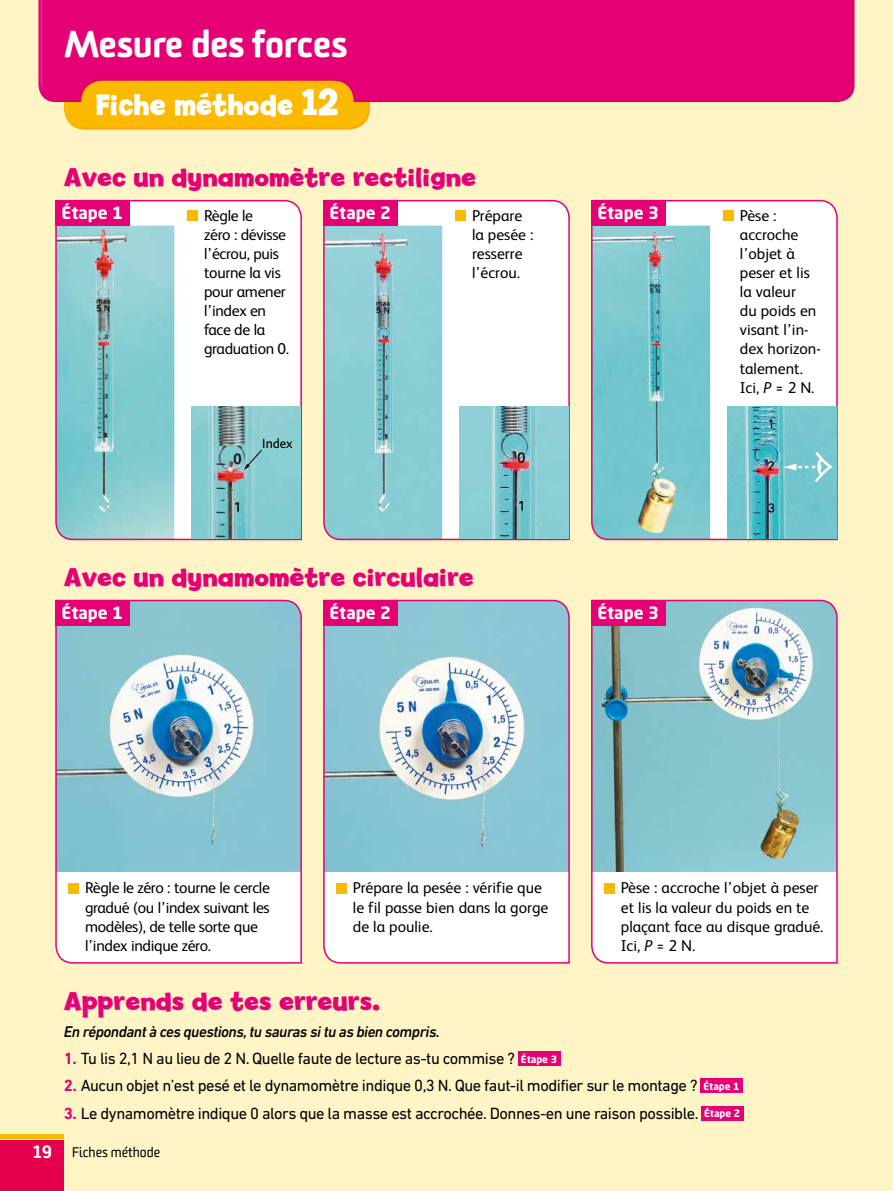
<style>
.page{position:relative;width:893px;height:1191px;background:#fff}
.page>*{position:absolute;margin:0;border:0;box-sizing:border-box;transform-origin:0 0}
._07-01_Fiche_méthode{font:900 36px "Sommet Rounded";letter-spacing:-.02em;color:#fff}
.t1{font:700 31.5px "Billy";color:#fff;scale:.93 1}
._07-03_Fiche_méthode{font:700 27px "Billy";color:#e50075}
.t2{font:700 16.8px "Neo Sans Std";color:#fff}
._07-04_Exos_Texte_1{font:16.5px "DIN Next LT Pro";letter-spacing:-.03em;color:#000}
._02-03_ACT_Texte_FS{font:15.75px/19.2px "FS Albert";letter-spacing:-.005em;color:#000}
._07-04_Exos_Texte_1-2{font:italic 500 15.75px "DIN Next LT Pro";letter-spacing:-.03em;color:#000}
.t3{font:13.8px "Bliss";color:#000}
._00-02_Folio{font:13.5px "Sommet Rounded";color:#000}
.t4{font:700 9.9px "Neo Sans Std";color:#fff}
.s1{font-size:39px}
.s2{font-style:italic}
.s3{font-weight:700;color:#e50075}
.s4{font-family:"Alwyn New Rounded";font-weight:700;font-size:18px;color:#fff}
</style>
<div class="page">
<div style="left:0;top:0;width:892px;height:1191px;background:#fff4c5"></div>
<div style="left:0;top:1140px;width:64px;height:51px;background:#e5004f"></div>
<hr style="left:0;top:1134px;width:64px;height:4px;background:#fbb900">
<div style="left:64px;top:66px;width:308px;height:65px;background:#fbb900"></div>
<div style="left:38px;top:0;width:819px;height:104px;background:#e50075"></div>
<div style="left:518px;top:1051px;width:42px;height:14px;background:#e50075"></div>
<div style="left:700px;top:1078px;width:43px;height:15px;background:#e50075"></div>
<div style="left:701px;top:1106px;width:42px;height:14px;background:#e50075"></div>
<svg style="left:55px;top:199px;width:247px;height:342px;background:#bedbe0"></svg>
<div style="left:55px;top:200px;width:74px;height:26px;background:#e50075"></div>
<div style="left:187px;top:210px;width:11px;height:10px;background:#fbb900"></div>
<img style="left:191px;top:407px;width:109px;height:132px">
<svg style="left:244px;top:450px;width:18px;height:20px"></svg>
<svg style="left:55px;top:599px;width:247px;height:365px;background:#b0cfdb"></svg>
<div style="left:55px;top:600px;width:74px;height:25px;background:#e50075"></div>
<div style="left:68px;top:883px;width:11px;height:10px;background:#fbb900"></div>
<svg style="left:323px;top:199px;width:247px;height:342px;background:#bfdce2"></svg>
<div style="left:323px;top:200px;width:74px;height:26px;background:#e50075"></div>
<div style="left:455px;top:210px;width:11px;height:10px;background:#fbb900"></div>
<img style="left:459px;top:407px;width:109px;height:132px">
<svg style="left:323px;top:599px;width:247px;height:365px;background:#b2d0dc"></svg>
<div style="left:323px;top:600px;width:74px;height:25px;background:#e50075"></div>
<div style="left:336px;top:883px;width:11px;height:10px;background:#fbb900"></div>
<svg style="left:591px;top:199px;width:247px;height:342px;background:#b7dadf"></svg>
<div style="left:591px;top:200px;width:74px;height:26px;background:#e50075"></div>
<div style="left:723px;top:210px;width:10px;height:10px;background:#fbb900"></div>
<img style="left:727px;top:407px;width:109px;height:132px">
<svg style="left:784px;top:450px;width:51px;height:34px;background:#85cdd4"></svg>
<svg style="left:591px;top:599px;width:247px;height:365px;background:#acccd3"></svg>
<div style="left:591px;top:600px;width:74px;height:25px;background:#e50075"></div>
<div style="left:604px;top:883px;width:10px;height:10px;background:#fbb900"></div>
<p class="_07-01_Fiche_méthode" style="left:64px;top:20px;width:285px">Mesure des forces</p>
<p class="t1" style="left:96px;top:86px;width:262px">Fiche méthode <span class="s1">12</span></p>
<p class="_07-03_Fiche_méthode" style="left:64px;top:161px;width:414px">Avec un dynamomètre rectiligne</p>
<p class="t2" style="left:62px;top:202px;width:63px">Étape 1</p>
<p class="_02-03_ACT_Texte_FS" style="left:204px;top:205px;width:87px">Règle le<br>zéro : dévisse l’écrou, puis tourne la vis pour amener l’index en face de la graduation 0.</p>
<p class="t3" style="left:262px;top:436px;width:32px">Index</p>
<p class="t2" style="left:330px;top:202px;width:63px">Étape 2</p>
<p class="_02-03_ACT_Texte_FS" style="left:472px;top:205px;width:63px">Prépare la pesée : resserre l’écrou.</p>
<p class="_07-03_Fiche_méthode" style="left:64px;top:561px;width:412px">Avec un dynamomètre circulaire</p>
<p class="t2" style="left:62px;top:602px;width:63px">Étape 1</p>
<p class="t2" style="left:330px;top:602px;width:63px">Étape 2</p>
<p class="t2" style="left:597px;top:202px;width:63px">Étape 3</p>
<p class="_02-03_ACT_Texte_FS" style="left:740px;top:205px;width:82px">Pèse : accroche l’objet à peser et lis la valeur<br>du poids en visant l’in&shy;dex horizon&shy;talement.<br>Ici, <span class="s2">P</span> = 2 N.</p>
<p class="t2" style="left:597px;top:602px;width:63px">Étape 3</p>
<p class="_02-03_ACT_Texte_FS" style="left:85px;top:878px;width:186px">Règle le zéro : tourne le cercle gradué (ou l’index suivant les modèles), de telle sorte que l’index indique zéro.</p>
<p class="_02-03_ACT_Texte_FS" style="left:353px;top:878px;width:197px">Prépare la pesée : vérifie que le fil passe bien dans la gorge de la poulie.</p>
<p class="_02-03_ACT_Texte_FS" style="left:621px;top:878px;width:204px">Pèse : accroche l’objet à peser et lis la valeur du poids en te plaçant face au disque gradué.<br>Ici, <span class="s2">P</span> = 2 N.</p>
<p class="_07-03_Fiche_méthode" style="left:64px;top:985px;width:318px">Apprends de tes erreurs.</p>
<p class="_07-04_Exos_Texte_1-2" style="left:64px;top:1022px;width:378px">En répondant à ces questions, tu sauras si tu as bien compris.</p>
<p class="_07-04_Exos_Texte_1" style="left:64px;top:1049px;width:453px"><span class="s3">1.</span> Tu lis 2,1 N au lieu de 2 N. Quelle faute de lecture as-tu commise ?</p>
<p class="t4" style="left:521px;top:1052px;width:38px">Étape 3</p>
<p class="_07-04_Exos_Texte_1" style="left:64px;top:1076px;width:635px"><span class="s3">2.</span> Aucun objet n’est pesé et le dynamomètre indique 0,3 N. Que faut-il modifier sur le montage ?</p>
<p class="t4" style="left:703px;top:1080px;width:38px">Étape 1</p>
<p class="_07-04_Exos_Texte_1" style="left:64px;top:1103px;width:636px"><span class="s3">3.</span> Le dynamomètre indique 0 alors que la masse est accrochée. Donnes-en une raison possible.</p>
<p class="t4" style="left:704px;top:1107px;width:38px">Étape 2</p>
<p class="_00-02_Folio" style="left:33px;top:1143px;width:129px"><span class="s4">19</span> Fiches méthode</p>
</div>
